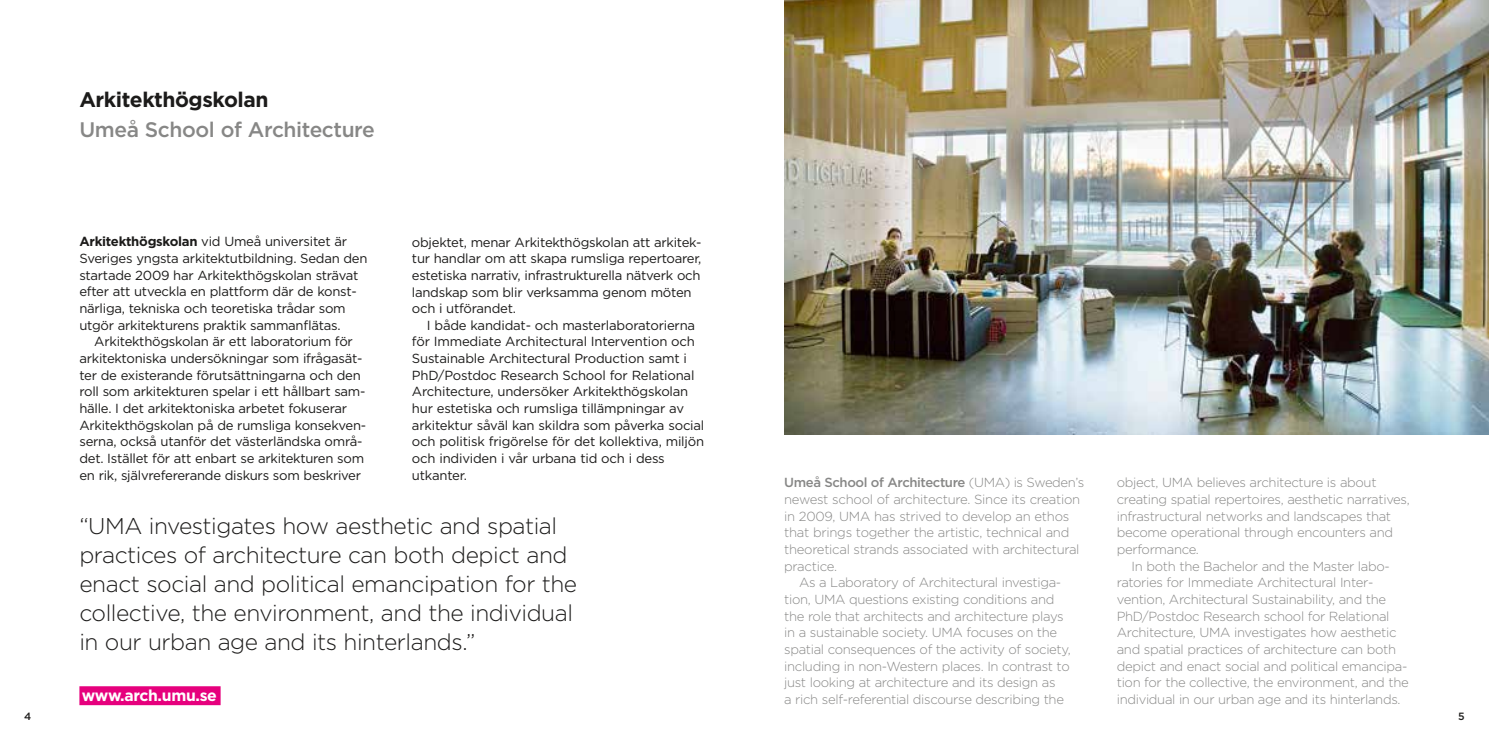
<style>
.page{position:relative;width:1489px;height:745px;background:#fff}
.page>*{position:absolute;margin:0;border:0;box-sizing:border-box;transform-origin:0 0}
.t1{font:300 22.75px/28.9px "Gotham 20";color:#1c1b1a}
.t2{font:500 21px "Gotham 20";color:#878786}
.t3{font:700 21px "Gotham 20";color:#1c1b1a}
.t4{font:700 15.75px "Gotham 20";color:#fff}
.t5{font:13.12px/16.6px "Gotham 20";color:#1c1b1a}
.t6{font:300 13.12px "Gotham 20";letter-spacing:-.005em;color:#878786}
.t7{font:500 13.12px "Gotham 20";letter-spacing:-.01em;color:#878786}
.t8{font:500 10.5px "Gotham 20";color:#1c1b1a}
.s1{font-weight:700}
.s2{font-weight:300}
</style>
<div class="page">
<img style="left:784px;top:0;width:704px;height:434px">
<div style="left:79px;top:685px;width:141px;height:19px;background:#e6007d"></div>
<h2 class="t3" style="left:79px;top:86px;width:190px">Arkitekthögskolan</h2>
<h2 class="t2" style="left:79px;top:116px;width:296px">Umeå School of Architecture</h2>
<p class="t5" style="left:79px;top:233px;width:289px"><span class="s1">Arkitekthögskolan</span> vid Umeå universitet är Sveriges yngsta arkitektutbildning. Sedan den startade 2009 har Arkitekthögskolan strävat efter att utveckla en plattform där de konst&shy;närliga, tekniska och teoretiska trådar som utgör arkitekturens praktik sammanflätas.</p>
<p class="t5" style="left:79px;top:333px;width:288px;text-indent:15px">Arkitekthögskolan är ett laboratorium för arkitektoniska undersökningar som ifrågasät&shy;ter de existerande förutsättningarna och den roll som arkitekturen spelar i ett hållbart sam&shy;hälle. I det arkitektoniska arbetet fokuserar Arkitekthögskolan på de rumsliga konsekven&shy;serna, också utanför det västerländska områ&shy;det. Istället för att enbart se arkitekturen som en rik, självrefererande diskurs som beskriver</p>
<p class="t5" style="left:412px;top:233px;width:291px">objektet, menar Arkitekthögskolan att arkitek&shy;tur handlar om att skapa rumsliga repertoarer, estetiska narrativ, infrastrukturella nätverk och landskap som blir verksamma genom möten och i utförandet.</p>
<p class="t5" style="left:412px;top:316px;width:294px;text-indent:15px">I både kandidat- och masterlaboratorierna för Immediate Architectural Intervention och Sustainable Architectural Production samt i PhD/Postdoc Research School for Relational Architecture, undersöker Arkitekthögskolan hur estetiska och rumsliga tillämpningar av arkitektur såväl kan skildra som påverka social och politisk frigörelse för det kollektiva, miljön och individen i vår urbana tid och i dess utkanter.</p>
<h1 class="t1" style="left:79px;top:511px;width:499px">“UMA investigates how aesthetic and spatial practices of architecture can both depict and enact social and political emancipation for the collective, the environment, and the individual in our urban age and its hinterlands.”</h1>
<p class="t4" style="left:82px;top:684px;width:136px">www.arch.umu.se</p>
<p class="t7" style="left:784px;top:474px;width:301px">Umeå School of Architecture <span class="s2">(UMA) is Sweden’s</span></p>
<p class="t6" style="left:784px;top:490px;width:297px">newest school of architecture. Since its creation</p>
<p class="t6" style="left:784px;top:507px;width:286px">in 2009, UMA has strived to develop an ethos</p>
<p class="t6" style="left:784px;top:524px;width:286px">that brings together the artistic, technical and</p>
<p class="t6" style="left:784px;top:540px;width:296px">theoretical strands associated with architectural</p>
<p class="t6" style="left:784px;top:557px;width:54px">practice.</p>
<p class="t6" style="left:799px;top:574px;width:263px">As a Laboratory of Architectural investiga-</p>
<p class="t6" style="left:784px;top:590px;width:271px">tion, UMA questions existing conditions and</p>
<p class="t6" style="left:784px;top:607px;width:281px">the role that architects and architecture plays</p>
<p class="t6" style="left:784px;top:623px;width:274px">in a sustainable society. UMA focuses on the</p>
<p class="t6" style="left:784px;top:640px;width:288px">spatial consequences of the activity of society,</p>
<p class="t6" style="left:784px;top:657px;width:287px">including in non-Western places. In contrast to</p>
<p class="t6" style="left:784px;top:673px;width:272px">just looking at architecture and its design as</p>
<p class="t6" style="left:784px;top:690px;width:281px">a rich self-referential discourse describing the</p>
<p class="t6" style="left:1116px;top:474px;width:261px">object, UMA believes architecture is about</p>
<p class="t6" style="left:1116px;top:491px;width:294px">creating spatial repertoires, aesthetic narratives,</p>
<p class="t6" style="left:1116px;top:507px;width:276px">infrastructural networks and landscapes that</p>
<p class="t6" style="left:1116px;top:524px;width:278px">become operational through encounters and</p>
<p class="t6" style="left:1116px;top:540px;width:83px">performance.</p>
<p class="t6" style="left:1131px;top:557px;width:259px">In both the Bachelor and the Master labo-</p>
<p class="t6" style="left:1116px;top:574px;width:258px">ratories for Immediate Architectural Inter-</p>
<p class="t6" style="left:1116px;top:590px;width:271px">vention, Architectural Sustainability, and the</p>
<p class="t6" style="left:1116px;top:607px;width:274px">PhD/Postdoc Research school for Relational</p>
<p class="t6" style="left:1116px;top:624px;width:281px">Architecture, UMA investigates how aesthetic</p>
<p class="t6" style="left:1116px;top:640px;width:280px">and spatial practices of architecture can both</p>
<p class="t6" style="left:1116px;top:657px;width:292px">depict and enact social and political emancipa-</p>
<p class="t6" style="left:1116px;top:673px;width:293px">tion for the collective, the environment, and the</p>
<p class="t6" style="left:1116px;top:690px;width:285px">individual in our urban age and its hinterlands.</p>
<p class="t8" style="left:24px;top:709px;width:8px">4</p>
<p class="t8" style="left:1457px;top:709px;width:8px">5</p>
</div>
